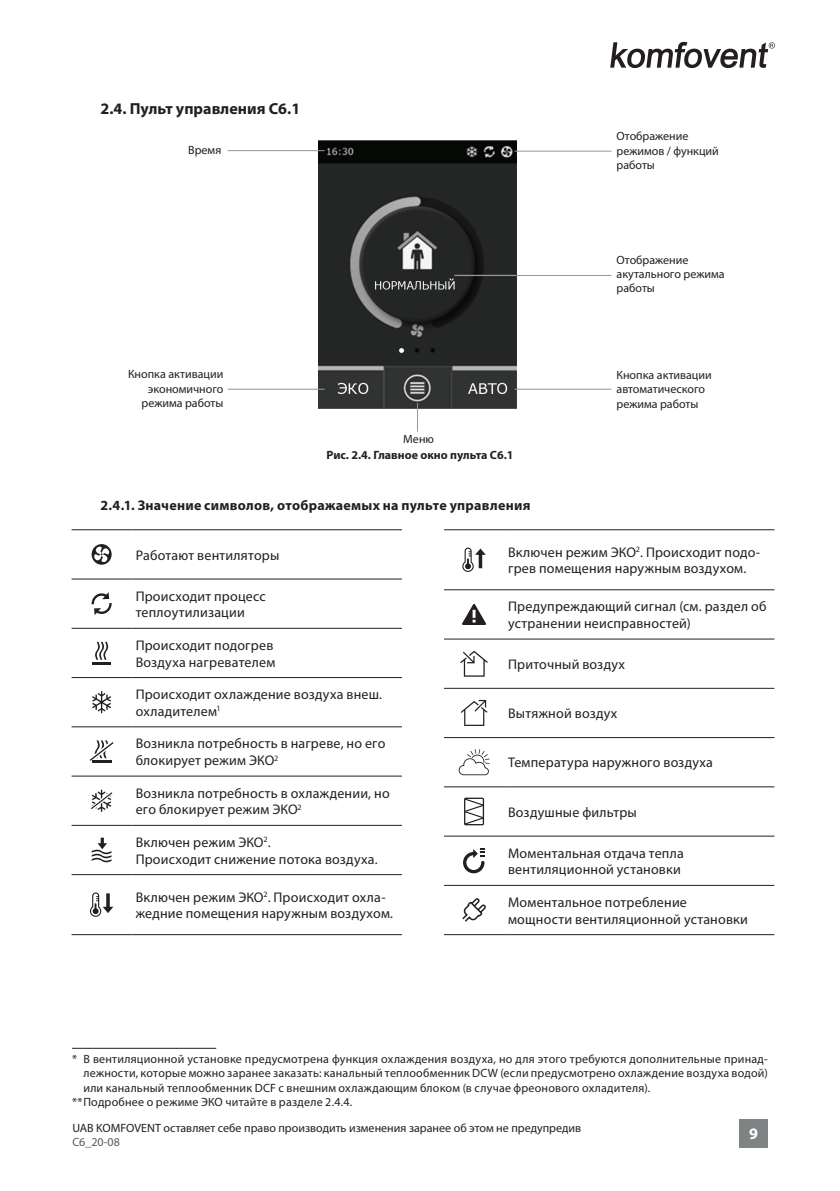
<style>
.page{position:relative;width:840px;height:1191px;background:#fff}
.page>*{position:absolute;margin:0;border:0;box-sizing:border-box;transform-origin:0 0}
.Antraste_2{font:700 16px "Myriad Pro";color:#231f20}
.t1{font:700 16px "Myriad Pro";color:#fff}
.Tekstas_centras{font:14px/16.8px "Myriad Pro";letter-spacing:.015em;color:#231f20}
.Antraste_3{font:700 14px "Myriad Pro";letter-spacing:.02em;color:#231f20}
.Isnasa{font:12px/14.4px "Myriad Pro";letter-spacing:.005em;color:#231f20;text-align:justify}
.Piesinuku_tekstas{font:12px/14.4px "Myriad Pro";color:#231f20}
.Paveikslas{font:700 12px "Myriad Pro";color:#231f20}
.t2{font:12px "Myriad Pro";color:#57585a}
.s1{font-weight:400;font-size:12px;color:#fff}
</style>
<div class="page">
<svg style="left:610px;top:42px;width:164px;height:26px"></svg>
<div style="left:739px;top:1119px;width:28px;height:28px;background:#808384"></div>
<img style="left:318px;top:141px;width:198px;height:267px">
<svg style="left:417px;top:403px;width:1px;height:29px"></svg>
<hr style="left:514px;top:151px;width:97px;height:1px;background:#939598">
<hr style="left:454px;top:275px;width:157px;height:1px;background:#939598">
<hr style="left:514px;top:389px;width:97px;height:1px;background:#939598">
<hr style="left:227px;top:150px;width:97px;height:1px;background:#939598">
<hr style="left:227px;top:389px;width:97px;height:1px;background:#939598">
<hr style="left:72px;top:529px;width:60px;height:1px;background:#231f20">
<hr style="left:132px;top:529px;width:270px;height:1px;background:#231f20">
<hr style="left:72px;top:578px;width:60px;height:1px;background:#231f20">
<hr style="left:132px;top:578px;width:270px;height:1px;background:#231f20">
<hr style="left:72px;top:628px;width:60px;height:1px;background:#231f20">
<hr style="left:132px;top:628px;width:270px;height:1px;background:#231f20">
<hr style="left:72px;top:677px;width:60px;height:1px;background:#231f20">
<hr style="left:132px;top:677px;width:270px;height:1px;background:#231f20">
<hr style="left:72px;top:726px;width:60px;height:1px;background:#231f20">
<hr style="left:132px;top:726px;width:270px;height:1px;background:#231f20">
<hr style="left:72px;top:775px;width:60px;height:1px;background:#231f20">
<hr style="left:132px;top:775px;width:270px;height:1px;background:#231f20">
<hr style="left:72px;top:825px;width:60px;height:1px;background:#231f20">
<hr style="left:132px;top:825px;width:270px;height:1px;background:#231f20">
<hr style="left:72px;top:874px;width:60px;height:1px;background:#231f20">
<hr style="left:132px;top:874px;width:270px;height:1px;background:#231f20">
<hr style="left:72px;top:934px;width:60px;height:1px;background:#231f20">
<hr style="left:132px;top:934px;width:270px;height:1px;background:#231f20">
<svg style="left:91px;top:544px;width:21px;height:21px"></svg>
<svg style="left:91px;top:592px;width:21px;height:23px"></svg>
<svg style="left:92px;top:642px;width:19px;height:22px"></svg>
<svg style="left:92px;top:691px;width:19px;height:22px"></svg>
<svg style="left:90px;top:740px;width:23px;height:22px"></svg>
<svg style="left:91px;top:789px;width:21px;height:22px"></svg>
<svg style="left:92px;top:837px;width:19px;height:26px"></svg>
<svg style="left:90px;top:892px;width:23px;height:24px"></svg>
<hr style="left:444px;top:529px;width:60px;height:1px;background:#231f20">
<hr style="left:504px;top:529px;width:270px;height:1px;background:#231f20">
<hr style="left:444px;top:589px;width:60px;height:1px;background:#231f20">
<hr style="left:504px;top:589px;width:270px;height:1px;background:#231f20">
<hr style="left:444px;top:638px;width:60px;height:1px;background:#231f20">
<hr style="left:504px;top:638px;width:270px;height:1px;background:#231f20">
<hr style="left:444px;top:688px;width:60px;height:1px;background:#231f20">
<hr style="left:504px;top:688px;width:270px;height:1px;background:#231f20">
<hr style="left:444px;top:737px;width:60px;height:1px;background:#231f20">
<hr style="left:504px;top:737px;width:270px;height:1px;background:#231f20">
<hr style="left:444px;top:786px;width:60px;height:1px;background:#231f20">
<hr style="left:504px;top:786px;width:270px;height:1px;background:#231f20">
<hr style="left:444px;top:835px;width:60px;height:1px;background:#231f20">
<hr style="left:504px;top:835px;width:270px;height:1px;background:#231f20">
<hr style="left:444px;top:885px;width:60px;height:1px;background:#231f20">
<hr style="left:504px;top:885px;width:270px;height:1px;background:#231f20">
<hr style="left:444px;top:934px;width:60px;height:1px;background:#231f20">
<hr style="left:504px;top:934px;width:270px;height:1px;background:#231f20">
<svg style="left:462px;top:547px;width:23px;height:25px"></svg>
<svg style="left:462px;top:604px;width:24px;height:21px"></svg>
<svg style="left:460px;top:650px;width:27px;height:26px"></svg>
<svg style="left:460px;top:700px;width:27px;height:26px"></svg>
<svg style="left:458px;top:749px;width:31px;height:26px"></svg>
<svg style="left:464px;top:797px;width:20px;height:28px"></svg>
<svg style="left:463px;top:848px;width:22px;height:25px"></svg>
<svg style="left:462px;top:898px;width:24px;height:24px"></svg>
<hr style="left:72px;top:1048px;width:144px;height:1px;background:#231f20">
<p class="Antraste_2" style="left:100px;top:98px;width:201px">2.4. Пульт управления C6.1</p>
<p class="Piesinuku_tekstas" style="left:188px;top:143px;width:35px">Время</p>
<p class="Piesinuku_tekstas" style="left:128px;top:367px;width:97px;text-align:right">Кнопка активации экономичного</p>
<p class="Piesinuku_tekstas" style="left:141px;top:396px;width:83px">режима работы</p>
<p class="Piesinuku_tekstas" style="left:403px;top:431px;width:32px">Meню</p>
<p class="Piesinuku_tekstas" style="left:616px;top:129px;width:104px">Отображение режимов / функций работы</p>
<p class="Piesinuku_tekstas" style="left:616px;top:252px;width:109px">Отображение акутального режима работы</p>
<p class="Piesinuku_tekstas" style="left:616px;top:367px;width:97px">Кнопка активации автоматического режима работы</p>
<p class="Paveikslas" style="left:326px;top:447px;width:188px">Рис. 2.4. Главное окно пульта C6.1</p>
<p class="Antraste_3" style="left:100px;top:496px;width:447px">2.4.1. Значение символов, отображаемых на пульте управления<span class="s1">***</span></p>
<p class="Tekstas_centras" style="left:136px;top:546px;width:145px">Работают вентиляторы</p>
<p class="Tekstas_centras" style="left:136px;top:587px;width:131px">Происходит процесс</p>
<p class="Tekstas_centras" style="left:136px;top:604px;width:111px">теплоутилизации</p>
<p class="Tekstas_centras" style="left:136px;top:636px;width:139px">Происходит подогрев</p>
<p class="Tekstas_centras" style="left:136px;top:653px;width:141px">Воздуха нагревателем</p>
<p class="Tekstas_centras" style="left:136px;top:685px;width:248px">Происходит охлаждение воздуха внеш. охладителем<sup>1</sup></p>
<p class="Tekstas_centras" style="left:136px;top:735px;width:251px">Возникла потребность в нагреве, но его блокирует режим ЭКО<sup>2</sup></p>
<p class="Tekstas_centras" style="left:136px;top:784px;width:255px">Возникла потребность в охлаждении, но его блокирует режим ЭКО<sup>2</sup></p>
<p class="Tekstas_centras" style="left:136px;top:833px;width:136px">Включен режим ЭКО<sup>2</sup>.</p>
<p class="Tekstas_centras" style="left:136px;top:850px;width:243px">Происходит снижение потока воздуха.</p>
<p class="Tekstas_centras" style="left:136px;top:888px;width:259px">Включен режим ЭКО<sup>2</sup>. Происходит охла&shy;жедние помещения наружным воздухом.</p>
<p class="Tekstas_centras" style="left:508px;top:543px;width:253px">Включен режим ЭКО<sup>2</sup>. Происходит подо&shy;грев помещения наружным воздухом.</p>
<p class="Tekstas_centras" style="left:508px;top:598px;width:260px">Предупреждающий сигнал (см. раздел об устранении неисправностей)</p>
<p class="Tekstas_centras" style="left:508px;top:655px;width:118px">Приточный воздух</p>
<p class="Tekstas_centras" style="left:508px;top:705px;width:111px">Вытяжной воздух</p>
<p class="Tekstas_centras" style="left:508px;top:754px;width:206px">Температура наружного воздуха</p>
<p class="Tekstas_centras" style="left:508px;top:803px;width:130px">Воздушные фильтры</p>
<p class="Tekstas_centras" style="left:508px;top:844px;width:177px">Моментальная отдача тепла</p>
<p class="Tekstas_centras" style="left:508px;top:861px;width:174px">вентиляционной установки</p>
<p class="Tekstas_centras" style="left:508px;top:893px;width:180px">Моментальное потребление</p>
<p class="Tekstas_centras" style="left:508px;top:910px;width:241px">мощности вентиляционной установки</p>
<p class="Isnasa" style="left:83px;top:1051px;width:685px;text-indent:-11px">* В вентиляционной установке предусмотрена функция охлаждения воздуха, но для этого требуются дополнительные принад&shy;лежности, которые можно заранее заказать: канальный теплообменник DCW (если предусмотрено охлаждение воздуха водой) или канальный теплообменник DCF с внешним охлаждающим блоком (в случае фреонового охладителя).</p>
<p class="Isnasa" style="left:72px;top:1094px;width:281px">**Подробнее о режиме ЭКО читайте в разделе 2.4.4.</p>
<p class="Isnasa" style="left:72px;top:1120px;width:510px">UAB KOMFOVENT оставляет себе право производить изменения заранее об этом не предупредив</p>
<p class="t2" style="left:72px;top:1134px;width:49px">C6_20-08</p>
<p class="t1" style="left:748px;top:1123px;width:10px">9</p>
</div>
